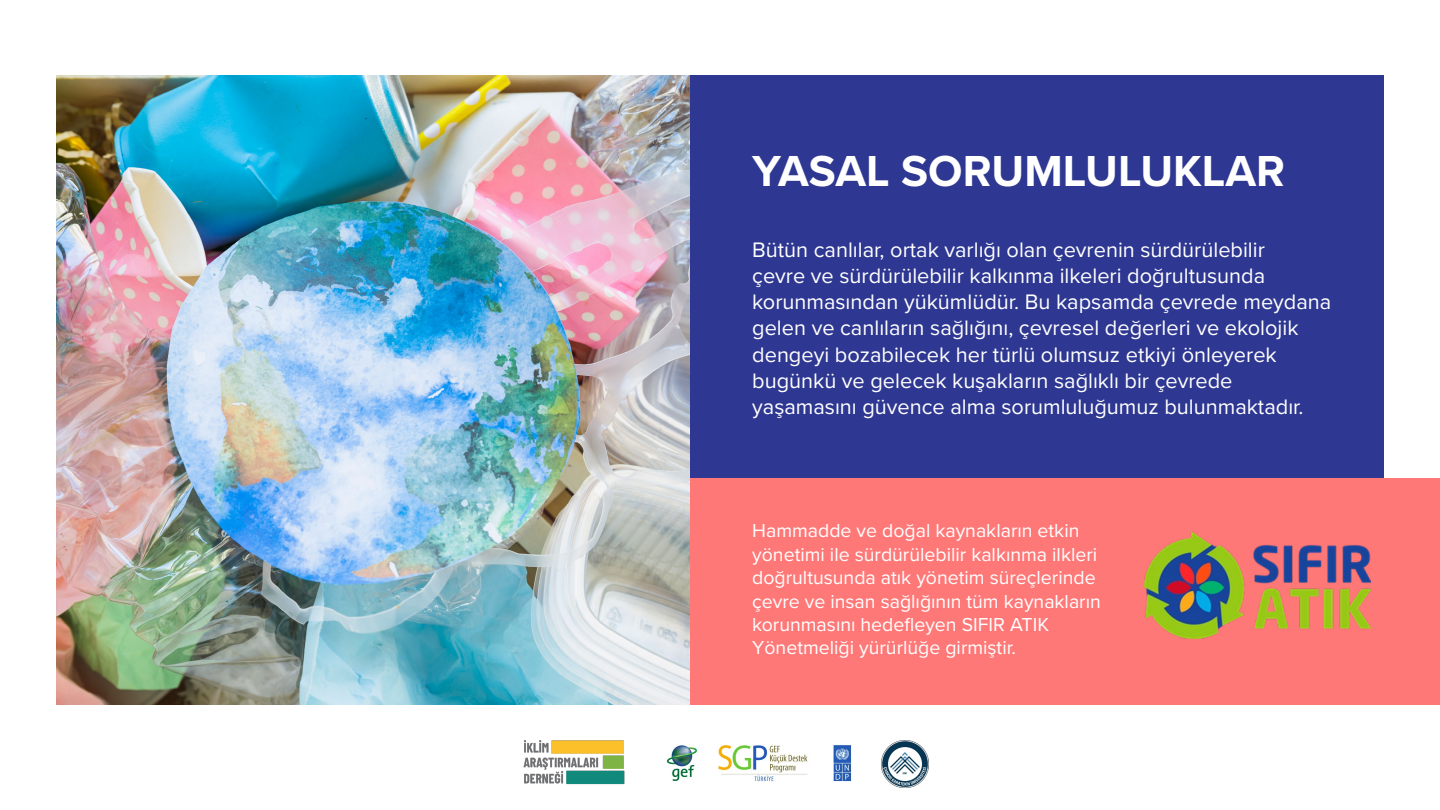
<style>
.page{position:relative;width:1440px;height:810px;background:#fff}
.page>*{position:absolute;margin:0;border:0;box-sizing:border-box;transform-origin:0 0}
.t1{font:700 45px "Proxima Nova";color:#fff}
.t2{font:21.75px/26.1px "Proxima Nova";color:#fff}
.t3{font:19.5px/23.4px "Proxima Nova";color:#fff}
</style>
<div class="page">
<img style="left:523px;top:740px;width:102px;height:45px">
<img style="left:666px;top:744px;width:186px;height:38px">
<img style="left:881px;top:741px;width:47px;height:47px">
<div style="left:645px;top:75px;width:739px;height:630px;background:#2e3791"></div>
<div style="left:606px;top:478px;width:834px;height:227px;background:#ff7878"></div>
<img style="left:56px;top:75px;width:634px;height:630px">
<img style="left:1144px;top:532px;width:226px;height:107px">
<h1 class="t1" style="left:752px;top:137px;width:534px">YASAL SORUMLULUKLAR</h1>
<p class="t2" style="left:752px;top:236px;width:581px">Bütün canlılar, ortak varlığı olan çevrenin sürdürülebilir<br>çevre ve sürdürülebilir kalkınma ilkeleri doğrultusunda korunmasından yükümlüdür. Bu kapsamda çevrede meydana gelen ve canlıların sağlığını, çevresel değerleri ve ekolojik dengeyi bozabilecek her türlü olumsuz etkiyi önleyerek bugünkü ve gelecek kuşakların sağlıklı bir çevrede yaşamasını güvence alma sorumluluğumuz bulunmaktadır.</p>
<p class="t3" style="left:752px;top:518px;width:350px">Hammadde ve doğal kaynakların etkin yönetimi ile sürdürülebilir kalkınma ilkleri doğrultusunda atık yönetim süreçlerinde çevre ve insan sağlığının tüm kaynakların korunmasını hedefleyen SIFIR ATIK Yönetmeliği yürürlüğe girmiştir.</p>
</div>
